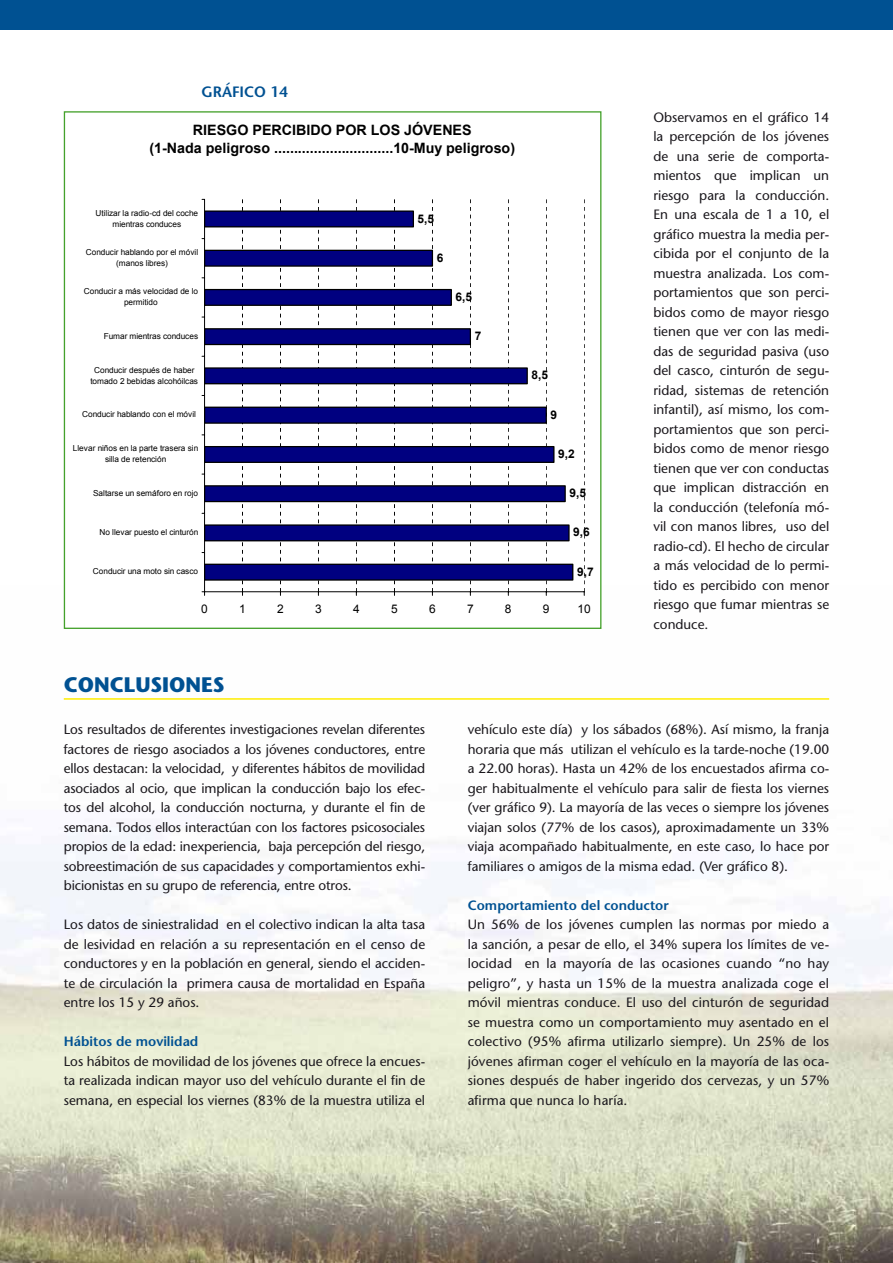
<style>
.page{position:relative;width:893px;height:1263px;background:#fff}
.page>*{position:absolute;margin:0;border:0;box-sizing:border-box;transform-origin:0 0}
.t1{font:700 21px "Stone Sans";color:#005192}
.t2{font:600 15px "Stone Sans";color:#005192}
.t3{font:700 14.25px/18.1px "Arial";color:#000;text-align:center}
.t4{font:13.5px/19.5px "Stone Sans";color:#1a171c;text-align:justify}
.t5{font:600 13.5px "Stone Sans";color:#005192}
.t6{font:13.2px/20.2px "Lucida Sans Unicode";color:#000;text-align:justify}
.t7{font:700 11.85px "Arial";color:#000}
.t8{font:11.85px "Arial";color:#000}
.t9{font:8.25px/11.1px "Arial";color:#000;text-align:center}
</style>
<div class="page">
<img style="left:0;top:586px;width:893px;height:677px">
<div style="left:0;top:0;width:893px;height:29px;background:#005192"></div>
<hr style="left:64px;top:698px;width:765px;height:2px;background:#ffed00">
<svg style="left:66px;top:198px;width:533px;height:429px"></svg>
<p class="t2" style="left:201px;top:82px;width:88px">GRÁFICO 14</p>
<p class="t3" style="left:149px;top:121px;width:367px">RIESGO PERCIBIDO POR LOS JÓVENES<br>(1-Nada peligroso ..............................10-Muy peligroso)</p>
<p class="t9" style="left:96px;top:207px;width:104px">Utilizar la radio-cd del coche mientras conduces</p>
<p class="t7" style="left:418px;top:211px;width:18px">5,5</p>
<p class="t9" style="left:86px;top:246px;width:114px">Conducir hablando por el móvil (manos libres)</p>
<p class="t7" style="left:437px;top:250px;width:8px">6</p>
<p class="t9" style="left:84px;top:286px;width:116px">Conducir a más velocidad de lo permitido</p>
<p class="t7" style="left:456px;top:289px;width:18px">6,5</p>
<p class="t9" style="left:104px;top:330px;width:96px">Fumar mientras conduces</p>
<p class="t7" style="left:475px;top:328px;width:8px">7</p>
<p class="t9" style="left:90px;top:364px;width:109px">Conducir después de haber tomado 2 bebidas alcohóilcas</p>
<p class="t7" style="left:531px;top:367px;width:18px">8,5</p>
<p class="t9" style="left:82px;top:409px;width:115px">Conducir hablando con el móvil</p>
<p class="t7" style="left:551px;top:407px;width:8px">9</p>
<p class="t9" style="left:73px;top:443px;width:127px">Llevar niños en la parte trasera sin silla de retención</p>
<p class="t7" style="left:558px;top:446px;width:18px">9,2</p>
<p class="t9" style="left:93px;top:487px;width:107px">Saltarse un semáforo en rojo</p>
<p class="t7" style="left:569px;top:485px;width:18px">9,5</p>
<p class="t9" style="left:99px;top:527px;width:100px">No llevar puesto el cinturón</p>
<p class="t7" style="left:573px;top:524px;width:18px">9,6</p>
<p class="t9" style="left:93px;top:566px;width:107px">Conducir una moto sin casco</p>
<p class="t7" style="left:577px;top:564px;width:18px">9,7</p>
<p class="t8" style="left:201px;top:601px;width:8px">0</p>
<p class="t8" style="left:239px;top:601px;width:8px">1</p>
<p class="t8" style="left:277px;top:601px;width:8px">2</p>
<p class="t8" style="left:315px;top:601px;width:8px">3</p>
<p class="t8" style="left:353px;top:601px;width:8px">4</p>
<p class="t8" style="left:391px;top:601px;width:8px">5</p>
<p class="t8" style="left:429px;top:601px;width:8px">6</p>
<p class="t8" style="left:467px;top:601px;width:8px">7</p>
<p class="t8" style="left:505px;top:601px;width:8px">8</p>
<p class="t8" style="left:543px;top:601px;width:8px">9</p>
<p class="t8" style="left:577px;top:601px;width:15px">10</p>
<h1 class="t1" style="left:64px;top:672px;width:162px">CONCLUSIONES</h1>
<p class="t4" style="left:653px;top:107px;width:177px">Observamos en el gráfico 14 la percepción de los jóvenes de una serie de comporta&shy;mientos que implican un riesgo para la conducción.<br>En una escala de 1 a 10, el gráfico muestra la media per&shy;cibida por el conjunto de la muestra analizada. Los com&shy;portamientos que son perci&shy;bidos como de mayor riesgo tienen que ver con las medi&shy;das de seguridad pasiva (uso del casco, cinturón de segu&shy;ridad, sistemas de retención infantil), así mismo, los com&shy;portamientos que son perci&shy;bidos como de menor riesgo tienen que ver con conductas que implican distracción en la conducción (telefonía mó&shy;vil con manos libres, uso del radio-cd). El hecho de circular a más velocidad de lo permi&shy;tido es percibido con menor riesgo que fumar mientras se conduce.</p>
<p class="t6" style="left:51px;top:719px;width:564px">medidas de seguridad pasiva (uso del casco, cinturón de seguridad, sistemas de retención infantil), así mismo, los comportamientos que son percibidos como de menor riesgo tienen que ver con conductas que implican distracción en la conducción (telefonía móvil con manos libres, uso del radio-cd). El hecho de circular a más velocidad de lo permitido es percibido con menor riesgo que fumar mientras se conduce.</p>
<p class="t4" style="left:468px;top:720px;width:363px">vehículo este día) y los sábados (68%). Así mismo, la franja horaria que más utilizan el vehículo es la tarde-noche (19.00 a 22.00 horas). Hasta un 42% de los encuestados afirma co&shy;ger habitualmente el vehículo para salir de fiesta los viernes (ver gráfico 9). La mayoría de las veces o siempre los jóvenes viajan solos (77% de los casos), aproximadamente un 33% viaja acompañado habitualmente, en este caso, lo hace por familiares o amigos de la misma edad. (Ver gráfico 8).</p>
<p class="t5" style="left:468px;top:897px;width:203px">Comportamiento del conductor</p>
<p class="t4" style="left:468px;top:915px;width:363px">Un 56% de los jóvenes cumplen las normas por miedo a la sanción, a pesar de ello, el 34% supera los límites de ve&shy;locidad en la mayoría de las ocasiones cuando “no hay peligro”, y hasta un 15% de la muestra analizada coge el móvil mientras conduce. El uso del cinturón de seguridad se muestra como un comportamiento muy asentado en el colectivo (95% afirma utilizarlo siempre). Un 25% de los jóvenes afirman coger el vehículo en la mayoría de las oca&shy;siones después de haber ingerido dos cervezas, y un 57% afirma que nunca lo haría.</p>
<p class="t4" style="left:64px;top:720px;width:363px">Los resultados de diferentes investigaciones revelan diferentes factores de riesgo asociados a los jóvenes conductores, entre ellos destacan: la velocidad, y diferentes hábitos de movilidad asociados al ocio, que implican la conducción bajo los efec&shy;tos del alcohol, la conducción nocturna, y durante el fin de semana. Todos ellos interactúan con los factores psicosociales propios de la edad: inexperiencia, baja percepción del riesgo, sobreestimación de sus capacidades y comportamientos exhi&shy;bicionistas en su grupo de referencia, entre otros.</p>
<p class="t4" style="left:64px;top:915px;width:363px">Los datos de siniestralidad en el colectivo indican la alta tasa de lesividad en relación a su representación en el censo de conductores y en la población en general, siendo el acciden&shy;te de circulación la primera causa de mortalidad en España entre los 15 y 29 años.</p>
<p class="t5" style="left:64px;top:1033px;width:136px">Hábitos de movilidad</p>
<p class="t4" style="left:64px;top:1051px;width:363px">Los hábitos de movilidad de los jóvenes que ofrece la encues&shy;ta realizada indican mayor uso del vehículo durante el fin de semana, en especial los viernes (83% de la muestra utiliza el</p>
</div>
